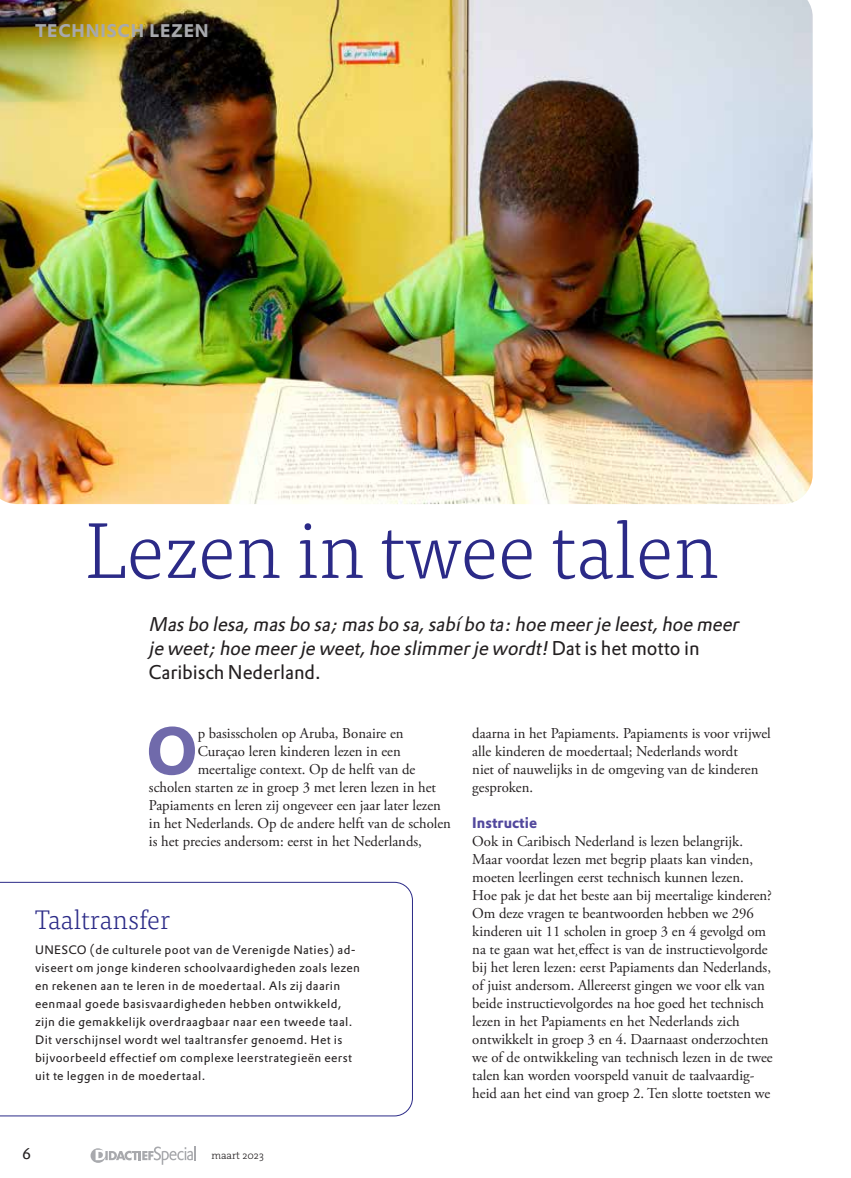
<style>
.page{position:relative;width:851px;height:1178px;background:#fff}
.page>*{position:absolute;margin:0;border:0;box-sizing:border-box;transform-origin:0 0}
.t1{font:300 79.5px "Tisa Pro";color:#2b2a87}
.t2{font:65.4px "DTL Prokyon ST Bold";color:#706aab}
.t3{font:300 27px "Tisa Pro";color:#2b2a87}
.t4{font:italic 19.5px/24px "DTL Prokyon T";letter-spacing:-.005em;color:#231f20}
.t5{font:18px "DTL Prokyon ST Bold";letter-spacing:.05em;color:#a8a9ad}
.t6{font:15px/18px "Adobe Garamond Pro";color:#231f20}
.t7{font:15px "DTL Prokyon ST Bold";color:#52489d}
.t8{font:15px "DTL Prokyon T";color:#231f20}
.t9{font:12px/18px "DTL Prokyon T";letter-spacing:.03em;color:#231f20}
.t10{font:300 10.5px "The Serif";color:#231f20}
.s1{font-style:normal}
</style>
<div class="page">
<svg style="left:90px;top:1146px;width:106px;height:19px"></svg>
<img style="left:0;top:0;width:812px;height:504px">
<svg style="left:0;top:882px;width:412px;height:234px"></svg>
<p class="t5" style="left:35px;top:19px;width:175px">TECHNISCH LEZEN</p>
<h1 class="t1" style="left:85px;top:495px;width:635px">Lezen in twee talen</h1>
<h3 class="t4" style="left:148px;top:611px;width:596px">Masbo lesa,masbo sa;masbo sa,sabí bo ta:hoe meerje leest,hoe meer je weet;hoe meerje weet,hoe slimmerje wordt!<span class="s1">D a t i s h et m o t t o i n<br>Caribisch Nederland.</span></h3>
<h2 class="t2" style="left:146px;top:707px;width:53px">O</h2>
<p class="t6" style="left:198px;top:725px;width:207px">p basisscholen op Aruba, Bonaire en</p>
<p class="t6" style="left:198px;top:743px;width:204px">Curaçao leren kinderen lezen in een</p>
<p class="t6" style="left:198px;top:761px;width:219px">meertalige context. Op de helft van de</p>
<p class="t6" style="left:149px;top:779px;width:288px">scholen starten ze in groep 3 met leren lezen in het</p>
<p class="t6" style="left:149px;top:797px;width:293px">Papiaments en leren zij ongeveer een jaar later lezen</p>
<p class="t6" style="left:149px;top:815px;width:303px">in het Nederlands. Op de andere helft van de scholen</p>
<p class="t6" style="left:149px;top:833px;width:274px">is het precies andersom: eerst in het Nederlands,</p>
<h3 class="t3" style="left:35px;top:900px;width:136px">Taaltransfer</h3>
<p class="t9" style="left:35px;top:941px;width:326px">UNESCO (de culturele poot van de Verenigde Naties) ad&shy;viseert om jonge kinderen schoolvaardigheden zoals lezen en rekenen aan te leren in de moedertaal. Als zij daarin eenmaal goede basisvaardigheden hebben ontwikkeld, zijn die gemakkelijk overdraagbaar naar een tweede taal.<br>Dit verschijnsel wordt wel taaltransfer genoemd. Het is bijvoorbeeld effectief om complexe leerstrategieën eerst uit te leggen in de moedertaal.</p>
<p class="t8" style="left:22px;top:1144px;width:11px">6</p>
<p class="t10" style="left:211px;top:1147px;width:54px">maart 2023</p>
<p class="t6" style="left:472px;top:725px;width:300px">daarna in het Papiaments. Papiaments is voor vrijwel alle kinderen de moedertaal; Nederlands wordt<br>niet of nauwelijks in de omgeving van de kinderen gesproken.</p>
<p class="t7" style="left:472px;top:813px;width:66px">Instructie</p>
<p class="t6" style="left:472px;top:833px;width:302px">Ook in Caribisch Nederland is lezen belangrijk.<br>Maar voordat lezen met begrip plaats kan vinden, moeten leerlingen eerst technisch kunnen lezen.<br>Hoe pak je dat het beste aan bij meertalige kinderen?<br>Om deze vragen te beantwoorden hebben we 296 kinderen uit 11 scholen in groep 3 en 4 gevolgd om na te gaan wat het effect is van de instructievolgorde bij het leren lezen: eerst Papiaments dan Nederlands, of juist andersom. Allereerst gingen we voor elk van beide instructievolgordes na hoe goed het technisch lezen in het Papiaments en het Nederlands zich ontwikkelt in groep 3 en 4. Daarnaast onderzochten we of de ontwikkeling van technisch lezen in de twee talen kan worden voorspeld vanuit de taalvaardig&shy;heid aan het eind van groep 2. Ten slotte toetsten we</p>
</div>
